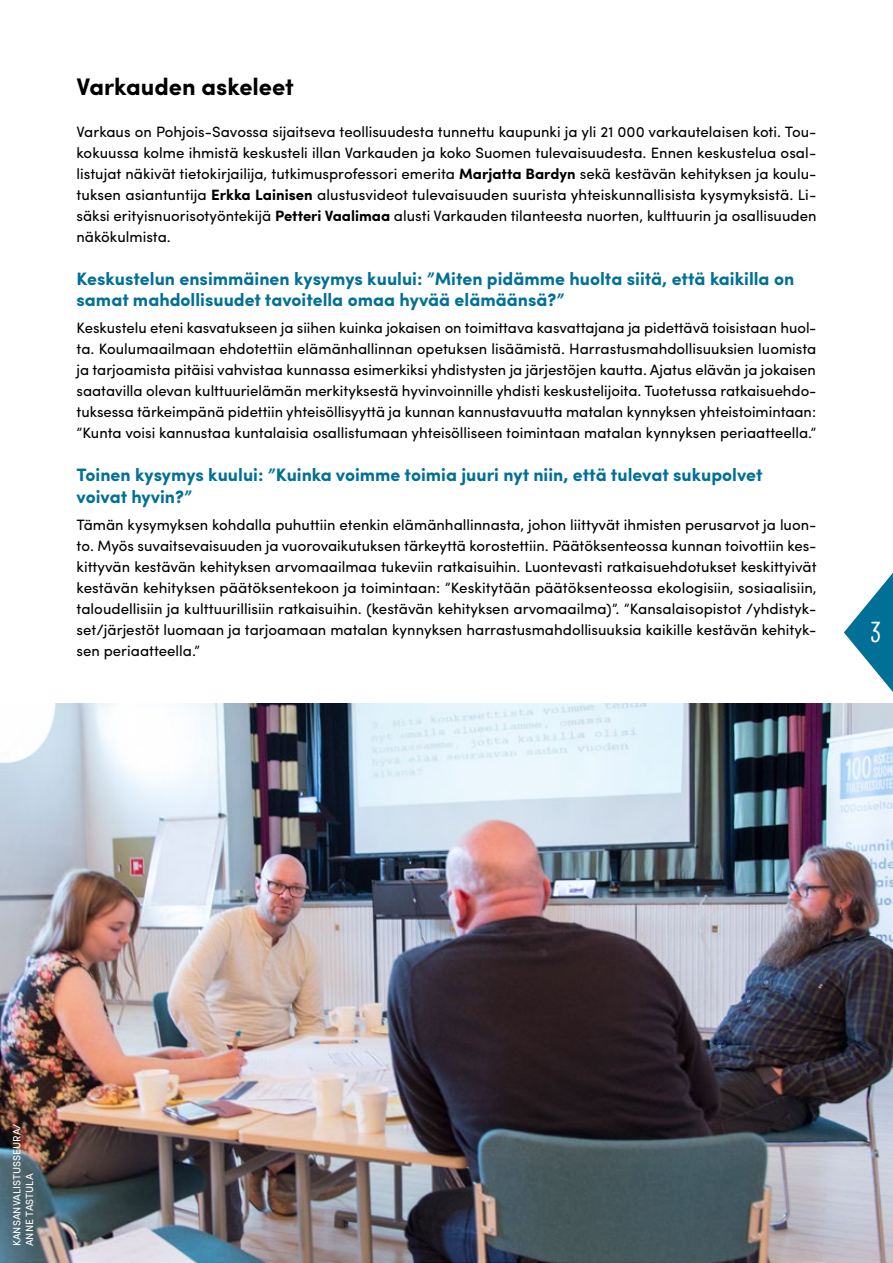
<style>
.page{position:relative;width:893px;height:1263px;background:#fff}
.page>*{position:absolute;margin:0;border:0;box-sizing:border-box;transform-origin:0 0}
.t1{font:700 27px "Karmina";color:#fff}
.t2{font:700 24px "Sofia Pro";color:#000}
.t3{font:700 18px/21.6px "Sofia Pro";color:#007096}
.t4{font:15px "Sofia Pro";color:#000}
.t5{font:10.5px/12.6px "Sofia Pro";color:#fff}
.s1{font-weight:700}
</style>
<div class="page">
<img style="left:0;top:703px;width:893px;height:560px">
<svg style="left:844px;top:573px;width:49px;height:146px"></svg>
<h2 class="t2" style="left:77px;top:68px;width:219px">Varkauden askeleet</h2>
<p class="t4" style="left:77px;top:120px;width:741px">Varkaus on Pohjois-Savossa sijaitseva teollisuudesta tunnettu kaupunki ja yli 21 000 varkautelaisen koti. Tou-</p>
<p class="t4" style="left:77px;top:141px;width:741px">kokuussa kolme ihmistä keskusteli illan Varkauden ja koko Suomen tulevaisuudesta. Ennen keskustelua osal-</p>
<p class="t4" style="left:77px;top:162px;width:741px">listujat näkivät tietokirjailija, tutkimusprofessori emerita <span class="s1">Marjatta Bardyn</span> sekä kestävän kehityksen ja koulu-</p>
<p class="t4" style="left:77px;top:183px;width:741px">tuksen asiantuntija <span class="s1">Erkka Lainisen</span> alustusvideot tulevaisuuden suurista yhteiskunnallisista kysymyksistä. Li-</p>
<p class="t4" style="left:77px;top:204px;width:741px">säksi erityisnuorisotyöntekijä <span class="s1">Petteri Vaalimaa</span> alusti Varkauden tilanteesta nuorten, kulttuurin ja osallisuuden</p>
<p class="t4" style="left:77px;top:225px;width:96px">näkökulmista.</p>
<p class="t3" style="left:77px;top:267px;width:719px">Keskustelun ensimmäinen kysymys kuului ”: Miten pidämme huolta siitä, että kaikilla on samat mahdollisuudet tavoitella omaa hyvää elämäänsä “?</p>
<p class="t4" style="left:77px;top:338px;width:741px">ta. Koulumaailmaan ehdotettiin elämänhallinnan opetuksen lisäämistä. Harrastusmahdollisuuksien luomista</p>
<p class="t4" style="left:77px;top:317px;width:741px">Keskustelu eteni kasvatukseen ja siihen kuinka jokaisen on toimittava kasvattajana ja pidettävä toisistaan huol-</p>
<p class="t4" style="left:77px;top:359px;width:741px">ja tarjoamista pitäisi vahvistaa kunnassa esimerkiksi yhdistysten ja järjestöjen kautta. Ajatus elävän ja jokaisen</p>
<p class="t4" style="left:77px;top:401px;width:741px">tuksessa tärkeimpänä pidettiin yhteisöllisyyttä ja kunnan kannustavuutta matalan kynnyksen yhteistoimintaan:</p>
<p class="t4" style="left:77px;top:380px;width:741px">saatavilla olevan kulttuurielämän merkityksestä hyvinvoinnille yhdisti keskustelijoita. Tuotetussa ratkaisuehdo-</p>
<p class="t4" style="left:77px;top:422px;width:741px">”Kunta voisi kannustaa kuntalaisia osallistumaan yhteisölliseen toimintaan matalan kynnyksen periaatteella“.</p>
<p class="t3" style="left:77px;top:463px;width:688px">Toinen kysymys kuului ”: Kuinka voimme toimia juuri nyt niin, että tulevat sukupolvet voivat hyvin “?</p>
<p class="t4" style="left:77px;top:513px;width:741px">Tämän kysymyksen kohdalla puhuttiin etenkin elämänhallinnasta, johon liittyvät ihmisten perusarvot ja luon-</p>
<p class="t4" style="left:77px;top:534px;width:741px">to. Myös suvaitsevaisuuden ja vuorovaikutuksen tärkeyttä korostettiin. Päätöksenteossa kunnan toivottiin kes-</p>
<p class="t4" style="left:77px;top:555px;width:742px">kittyvän kestävän kehityksen arvomaailmaa tukeviin ratkaisuihin. Luontevasti ratkaisuehdotukset keskittyivät</p>
<p class="t4" style="left:77px;top:576px;width:742px">kestävän kehityksen päätöksentekoon ja toimintaan ”: Keskitytään päätöksenteossa ekologisiin, sosiaalisiin,</p>
<p class="t4" style="left:77px;top:597px;width:741px">taloudellisiin ja kulttuurillisiin ratkaisuihin (. kestävän kehityksen arvomaailma)” ”. Kansalaisopistot /yhdistyk-</p>
<p class="t4" style="left:77px;top:618px;width:741px">set/järjestöt luomaan ja tarjoamaan matalan kynnyksen harrastusmahdollisuuksia kaikille kestävän kehityk-</p>
<p class="t4" style="left:77px;top:639px;width:125px">sen periaatteella“.</p>
<h1 class="t1" style="left:871px;top:617px;width:10px">3</h1>
<p class="t5" style="left:10px;top:1246px;width:125px;rotate:-90deg">KANSANVALISTUSSEURA/<br>ANNE TASTULA</p>
</div>
